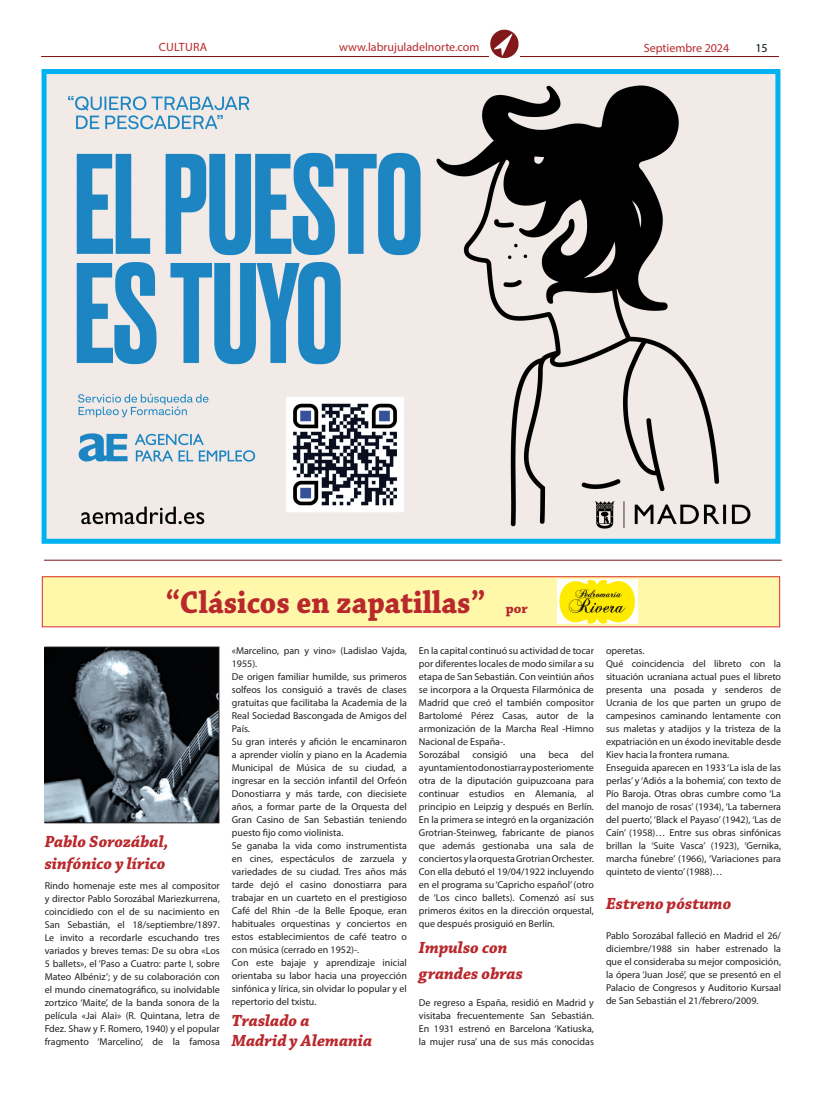
<style>
.page{position:relative;width:823px;height:1106px;background:#fff}
.page>*{position:absolute;margin:0;border:0;box-sizing:border-box;transform-origin:0 0}
.title_black_medium{font:700 33px "Chaparral Pro";color:#b9282c;scale:.91 1}
.body_text{font:italic 700 17px "Chaparral Pro";color:#b9282c}
.title_black_medium-2{font:700 14px "Chaparral Pro";color:#b9282c}
.t1{font:12px "Myriad Pro";color:#b9282c}
.t2{font:12px "Myriad Pro";letter-spacing:.02em;color:#b9282c}
.t3{font:12px "Myriad Pro";color:#041313}
.body_text-2{font:10px/13px "Myriad Pro";color:#231f20;text-align:justify}
</style>
<div class="page">
<hr style="left:41px;top:56px;width:737px;height:1px;background:#7b1414">
<img style="left:489px;top:30px;width:30px;height:29px">
<hr style="left:44px;top:559px;width:737px;height:1px;background:#7b1414">
<div style="left:42px;top:576px;width:737px;height:51px;background:#fff8ab"></div>
<div style="left:42px;top:576px;width:737px;height:51px;border:1px solid #d72e32"></div>
<img style="left:557px;top:580px;width:80px;height:43px">
<img style="left:46px;top:648px;width:171px;height:173px">
<div style="left:44px;top:646px;width:175px;height:177px;border:1px solid #231f20"></div>
<img style="left:48px;top:75px;width:726px;height:463px">
<div style="left:42px;top:69px;width:738px;height:475px;border:5px solid #00b2ef"></div>
<p class="t2" style="left:159px;top:39px;width:50px">CULTURA</p>
<p class="t1" style="left:339px;top:40px;width:142px">www.labrujuladelnorte.com</p>
<p class="t1" style="left:643px;top:40px;width:87px">Septiembre 2024</p>
<p class="t3" style="left:755px;top:40px;width:14px">15</p>
<p class="title_black_medium" style="left:165px;top:583px;width:353px">“Clásicos en zapatillas”</p>
<p class="title_black_medium-2" style="left:505px;top:600px;width:24px">por</p>
<p class="body_text" style="left:45px;top:832px;width:125px">Pablo Sorozábal,</p>
<p class="body_text" style="left:45px;top:854px;width:122px">sinfónico y lírico</p>
<p class="body_text-2" style="left:45px;top:879px;width:176px">Rindo homenaje este mes al compositor y director Pablo Sorozábal Mariezkurrena, coincidiedo con el de su nacimiento en San Sebastián, el 18/septiembre/1897.<br>Le invito a recordarle escuchando tres variados y breves temas: De su obra «Los 5 ballets», el ‘Paso a Cuatro: parte I, sobre Mateo Albéniz’; y de su colaboración con el mundo cinematográfico, su inolvidable zortzico ‘Maite’, de la banda sonora de la película «Jai Alai» (R. Quintana, letra de Fdez. Shaw y F. Romero, 1940) y el popular fragmento ‘Marcelino’, de la famosa</p>
<p class="body_text-2" style="left:232px;top:644px;width:176px">«Marcelino, pan y vino» (Ladislao Vajda,<br>1955).</p>
<p class="body_text-2" style="left:232px;top:670px;width:176px">De origen familiar humilde, sus primeros solfeos los consiguió a través de clases gratuitas que facilitaba la Academia de la Real Sociedad Bascongada de Amigos del País.</p>
<p class="body_text-2" style="left:232px;top:735px;width:176px">Su gran interés y afición le encaminaron a aprender violín y piano en la Academia Municipal de Música de su ciudad, a ingresar en la sección infantil del Orfeón Donostiarra y más tarde, con diecisiete años, a formar parte de la Orquesta del Gran Casino de San Sebastián teniendo puesto fijo como violinista.</p>
<p class="body_text-2" style="left:232px;top:839px;width:176px">Se ganaba la vida como instrumentista en cines, espectáculos de zarzuela y variedades de su ciudad. Tres años más tarde dejó el casino donostiarra para trabajar en un cuarteto en el prestigioso Café del Rhin -de la Belle Epoque, eran habituales orquestinas y conciertos en estos establecimientos de café teatro o con música (cerrado en 1952)-.</p>
<p class="body_text-2" style="left:232px;top:956px;width:176px">Con este bajaje y aprendizaje inicial orientaba su labor hacia una proyección sinfónica y lírica, sin olvidar lo popular y el repertorio del txistu.</p>
<p class="body_text" style="left:232px;top:1010px;width:79px">Traslado a</p>
<p class="body_text" style="left:232px;top:1030px;width:142px">Madrid y Alemania</p>
<p class="body_text-2" style="left:418px;top:644px;width:176px">En la capital continuó su actividad de tocar por diferentes locales de modo similar a su etapa de San Sebastián. Con veintiún años se incorpora a la Orquesta Filarmónica de Madrid que creó el también compositor Bartolomé Pérez Casas, autor de la armonización de la Marcha Real -Himno Nacional de España-.</p>
<p class="body_text-2" style="left:418px;top:748px;width:176px">Sorozábal consigió una beca del ayuntamiento donostiarra y posteriomente otra de la diputación guipuzcoana para continuar estudios en Alemania, al principio en Leipzig y después en Berlín.<br>En la primera se integró en la organización Grotrian-Steinweg, fabricante de pianos que además gestionaba una sala de conciertos y la orquesta Grotrian Orchester.<br>Con ella debutó el 19/04/1922 incluyendo en el programa su ‘Capricho español’ (otro de ‘Los cinco ballets). Comenzó así sus primeros éxitos en la dirección orquestal, que después prosiguió en Berlín.</p>
<p class="body_text" style="left:418px;top:938px;width:90px">Impulso con</p>
<p class="body_text" style="left:418px;top:964px;width:106px">grandes obras</p>
<p class="body_text-2" style="left:418px;top:996px;width:176px">De regreso a España, residió en Madrid y visitaba frecuentemente San Sebastián.<br>En 1931 estrenó en Barcelona ‘Katiuska, la mujer rusa’ una de sus más conocidas</p>
<p class="body_text-2" style="left:605px;top:644px;width:40px">operetas.</p>
<p class="body_text-2" style="left:605px;top:657px;width:176px">Qué coincidencia del libreto con la situación ucraniana actual pues el libreto presenta una posada y senderos de Ucrania de los que parten un grupo de campesinos caminando lentamente con sus maletas y atadijos y la tristeza de la expatriación en un éxodo inevitable desde Kiev hacia la frontera rumana.</p>
<p class="body_text-2" style="left:605px;top:761px;width:176px">Enseguida aparecen en 1933 ‘La isla de las perlas’ y ‘Adiós a la bohemia’, con texto de Pío Baroja. Otras obras cumbre como ‘La del manojo de rosas’ (1934), ‘La tabernera del puerto’, ‘Black el Payaso’ (1942), ‘Las de Caín’ (1958)… Entre sus obras sinfónicas brillan la ‘Suite Vasca’ (1923), ‘Gernika, marcha fúnebre’ (1966), ‘Variaciones para quinteto de viento’ (1988)…</p>
<p class="body_text" style="left:605px;top:893px;width:127px">Estreno póstumo</p>
<p class="body_text-2" style="left:605px;top:929px;width:176px">Pablo Sorozábal falleció en Madrid el 26/ diciembre/1988 sin haber estrenado la que el consideraba su mejor composición, la ópera ‘Juan José’, que se presentó en el Palacio de Congresos y Auditorio Kursaal de San Sebastián el 21/febrero/2009.</p>
</div>
